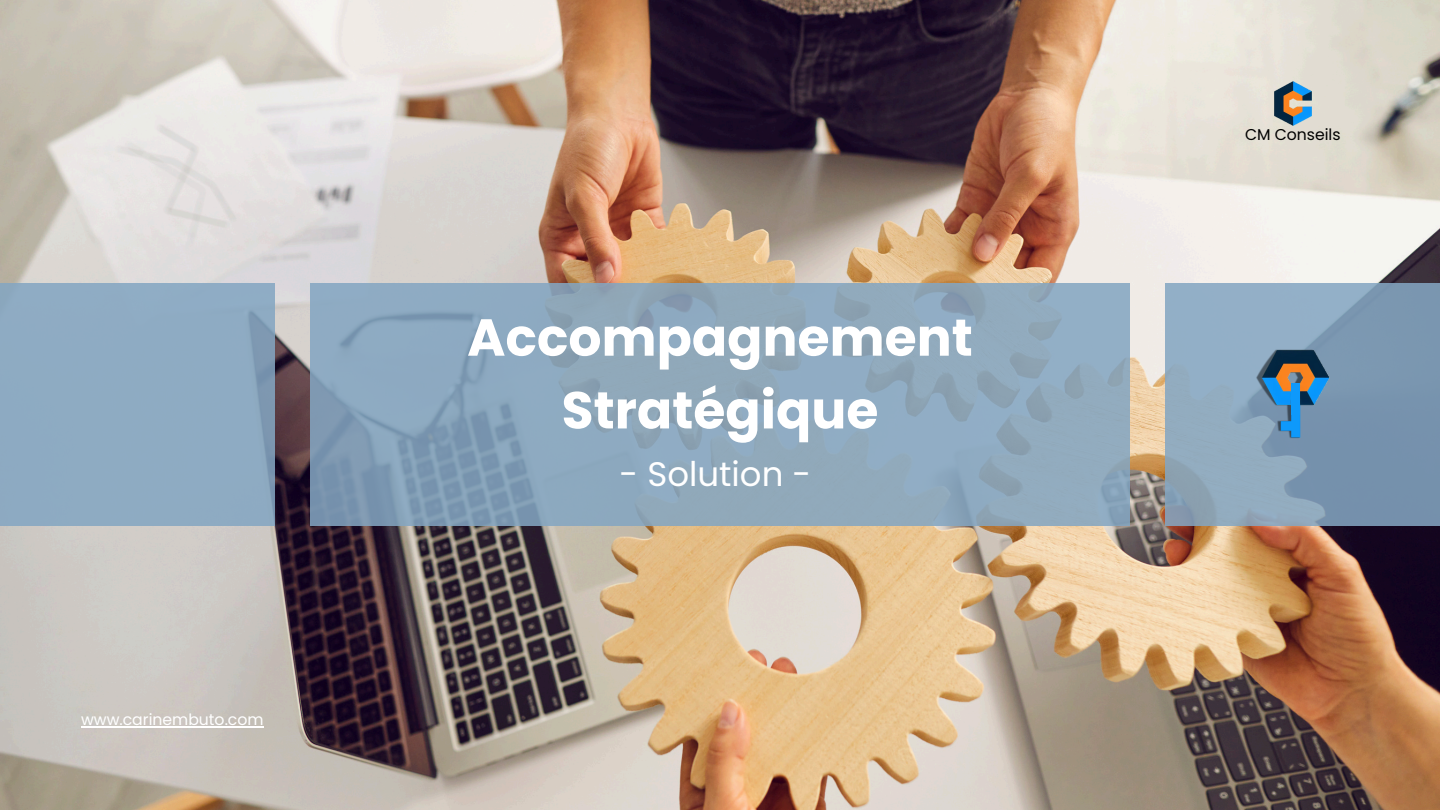
<style>
.page{position:relative;width:1440px;height:810px;background:#fff}
.page>*{position:absolute;margin:0;border:0;box-sizing:border-box;transform-origin:0 0}
.t1{font:700 52px/72.8px "Poppins";color:#fff;text-align:center}
.t2{font:34px "Poppins";color:#fff}
.t3{font:15.6px "Poppins";color:#fff}
.t4{font:15.6px "Poppins";color:#000}
</style>
<div class="page">
<img style="left:0;top:0;width:1440px;height:810px">
<div style="left:0;top:284px;width:274px;height:242px;background:#8eabc2"></div>
<svg style="left:310px;top:284px;width:820px;height:242px;background:#8ca6bb"></svg>
<svg style="left:1165px;top:284px;width:275px;height:242px;background:#85a0b8"></svg>
<img style="left:1274px;top:81px;width:37px;height:45px">
<img style="left:1268px;top:407px;width:49px;height:35px">
<img style="left:1256px;top:348px;width:74px;height:59px">
<div style="left:1291px;top:384px;width:9px;height:31px;background:#0e99fb"></div>
<hr style="left:81px;top:726px;width:183px;height:2px;background:#fff">
<h1 class="t3" style="left:81px;top:708px;width:184px">www.carinembuto.com</h1>
<p class="t1" style="left:467px;top:301px;width:507px">Accompagnement<br>Stratégique</p>
<p class="t2" style="left:620px;top:450px;width:193px">- Solution -</p>
<p class="t4" style="left:1245px;top:124px;width:97px">CM Conseils</p>
</div>
